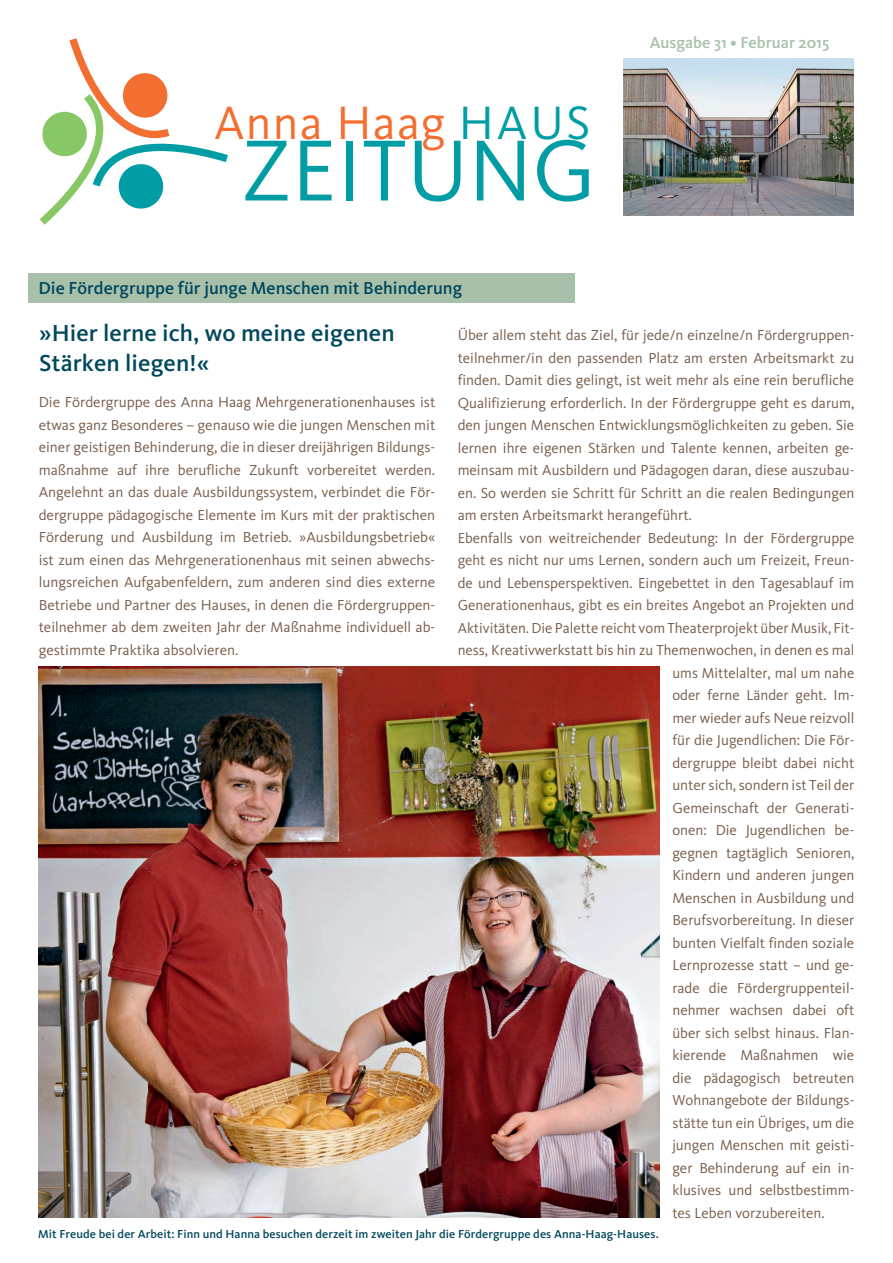
<style>
.page{position:relative;width:893px;height:1263px;background:#fff}
.page>*{position:absolute;margin:0;border:0;box-sizing:border-box;transform-origin:0 0}
.t1{font:89.7px "Kievit";color:#009da5}
.t2{font:48.45px "Kievit";letter-spacing:.025em;color:#f36e31}
.t3{font:500 24px/30px "Kievit";letter-spacing:.005em;color:#00485d}
.t4{font:500 18px "Kievit";color:#00485d}
.t5{font:500 16.5px "Kievit";color:#a8c0aa}
.t6{font:15px/22.5px "Kievit";color:#775c4a;text-align:justify}
.t7{font:500 12px "Kievit";letter-spacing:.005em;color:#00485d}
.s1{color:#009da5}
</style>
<div class="page">
<svg style="left:39px;top:38px;width:189px;height:187px"></svg>
<img style="left:624px;top:59px;width:229px;height:156px">
<div style="left:29px;top:273px;width:546px;height:30px;background:#a8c0aa"></div>
<img style="left:38px;top:667px;width:622px;height:551px">
<h2 class="t2" style="left:214px;top:93px;width:378px">Anna Haag <span class="s1">HAUS</span></h2>
<h1 class="t1" style="left:241px;top:116px;width:356px">ZEITUNG</h1>
<p class="t5" style="left:650px;top:33px;width:181px">Ausgabe 31 • Februar 2015</p>
<p class="t4" style="left:38px;top:277px;width:425px">Die Fördergruppe für junge Menschen mit Behinderung</p>
<h3 class="t3" style="left:39px;top:318px;width:357px">»Hier lerne ich, wo meine eigenen<br>Stärken liegen!«</h3>
<p class="t6" style="left:458px;top:324px;width:398px">Über allem steht das Ziel, für jede/n einzelne/n Fördergruppen-</p>
<p class="t6" style="left:458px;top:346px;width:398px">teilnehmer/in den passenden Platz am ersten Arbeitsmarkt zu</p>
<p class="t6" style="left:458px;top:369px;width:398px">finden. Damit dies gelingt, ist weit mehr als eine rein berufliche</p>
<p class="t6" style="left:458px;top:391px;width:398px">Qualifizierung erforderlich. In der Fördergruppe geht es darum,</p>
<p class="t6" style="left:458px;top:414px;width:398px">den jungen Menschen Entwicklungsmöglichkeiten zu geben. Sie</p>
<p class="t6" style="left:458px;top:436px;width:398px">lernen ihre eigenen Stärken und Talente kennen, arbeiten ge-</p>
<p class="t6" style="left:458px;top:459px;width:398px">meinsam mit Ausbildern und Pädagogen daran, diese auszubau-</p>
<p class="t6" style="left:458px;top:481px;width:398px">en. So werden sie Schritt für Schritt an die realen Bedingungen</p>
<p class="t6" style="left:458px;top:504px;width:236px">am ersten Arbeitsmarkt herangeführt.</p>
<p class="t6" style="left:458px;top:526px;width:398px">Ebenfalls von weitreichender Bedeutung: In der Fördergruppe</p>
<p class="t6" style="left:458px;top:549px;width:398px">geht es nicht nur ums Lernen, sondern auch um Freizeit, Freun-</p>
<p class="t6" style="left:458px;top:571px;width:398px">de und Lebensperspektiven. Eingebettet in den Tagesablauf im</p>
<p class="t6" style="left:458px;top:594px;width:398px">Generationenhaus, gibt es ein breites Angebot an Projekten und</p>
<p class="t6" style="left:458px;top:616px;width:398px">Aktivitäten. Die Palette reicht vom Theaterprojekt über Musik, Fit-</p>
<p class="t6" style="left:458px;top:639px;width:398px">ness, Kreativwerkstatt bis hin zu Themenwochen, in denen es mal</p>
<p class="t6" style="left:672px;top:661px;width:183px">ums Mittelalter, mal um nahe</p>
<p class="t6" style="left:672px;top:684px;width:183px">oder ferne Länder geht. Im-</p>
<p class="t6" style="left:672px;top:706px;width:183px">mer wieder aufs Neue reizvoll</p>
<p class="t6" style="left:672px;top:729px;width:183px">für die Jugendlichen: Die För-</p>
<p class="t6" style="left:672px;top:751px;width:183px">dergruppe bleibt dabei nicht</p>
<p class="t6" style="left:672px;top:774px;width:183px">unter sich, sondern ist Teil der</p>
<p class="t6" style="left:672px;top:796px;width:183px">Gemeinschaft der Generati-</p>
<p class="t6" style="left:672px;top:819px;width:183px">onen: Die Jugendlichen be-</p>
<p class="t6" style="left:672px;top:841px;width:183px">gegnen tagtäglich Senioren,</p>
<p class="t6" style="left:672px;top:864px;width:183px">Kindern und anderen jungen</p>
<p class="t6" style="left:672px;top:886px;width:183px">Menschen in Ausbildung und</p>
<p class="t6" style="left:672px;top:909px;width:183px">Berufsvorbereitung. In dieser</p>
<p class="t6" style="left:672px;top:931px;width:183px">bunten Vielfalt finden soziale</p>
<p class="t6" style="left:672px;top:954px;width:183px">Lernprozesse statt – und ge-</p>
<p class="t6" style="left:672px;top:976px;width:183px">rade die Fördergruppenteil-</p>
<p class="t6" style="left:672px;top:999px;width:183px">nehmer wachsen dabei oft</p>
<p class="t6" style="left:672px;top:1021px;width:183px">über sich selbst hinaus. Flan-</p>
<p class="t6" style="left:672px;top:1044px;width:183px">kierende Maßnahmen wie</p>
<p class="t6" style="left:672px;top:1066px;width:183px">die pädagogisch betreuten</p>
<p class="t6" style="left:672px;top:1089px;width:183px">Wohnangebote der Bildungs-</p>
<p class="t6" style="left:672px;top:1111px;width:183px">stätte tun ein Übriges, um die</p>
<p class="t6" style="left:672px;top:1134px;width:183px">jungen Menschen mit geisti-</p>
<p class="t6" style="left:672px;top:1156px;width:183px">ger Behinderung auf ein in-</p>
<p class="t6" style="left:672px;top:1179px;width:183px">klusives und selbstbestimm-</p>
<p class="t6" style="left:672px;top:1201px;width:154px">tes Leben vorzubereiten.</p>
<p class="t6" style="left:39px;top:391px;width:398px">Die Fördergruppe des Anna Haag Mehrgenerationenhauses ist etwas ganz Besonderes – genauso wie die jungen Menschen mit einer geistigen Behinderung, die in dieser dreijährigen Bildungs&shy;maßnahme auf ihre berufliche Zukunft vorbereitet werden.<br>Angelehnt an das duale Ausbildungssystem, verbindet die För&shy;dergruppe pädagogische Elemente im Kurs mit der praktischen Förderung und Ausbildung im Betrieb. »Ausbildungsbetrieb« ist zum einen das Mehrgenerationenhaus mit seinen abwechs&shy;lungsreichen Aufgabenfeldern, zum anderen sind dies externe Betriebe und Partner des Hauses, in denen die Fördergruppen&shy;teilnehmer ab dem zweiten Jahr der Maßnahme individuell ab&shy;gestimmte Praktika absolvieren.</p>
<p class="t7" style="left:38px;top:1226px;width:622px">Mit Freude bei der Arbeit: Finn und Hanna besuchen derzeit im zweiten Jahr die Fördergruppe des Anna-Haag-Hauses.</p>
</div>
